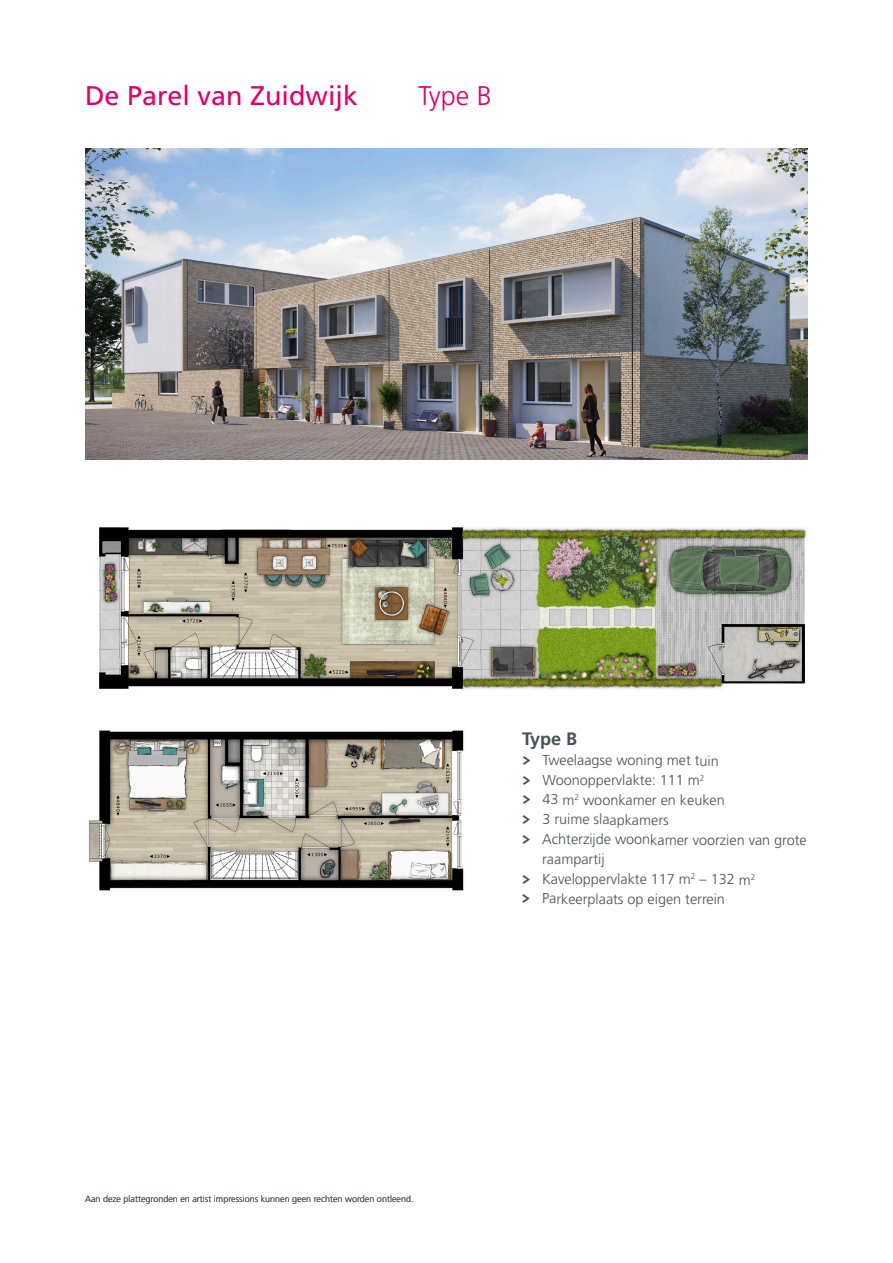
<style>
.page{position:relative;width:893px;height:1263px;background:#fff}
.page>*{position:absolute;margin:0;border:0;box-sizing:border-box;transform-origin:0 0}
.t1{font:27px "Frutiger LT Std";color:#dd006d}
.t2{font:300 27px "Frutiger LT Std";color:#dd006d}
.t3{font:700 18px "Frutiger LT Std";color:#475258}
.t4{font:300 14.4px "Frutiger LT Std";letter-spacing:-.005em;color:#475258}
.t5{font:300 9px "Frutiger LT Std";color:#475258}
.s1{font-family:"vestia pijl";font-weight:400;font-size:9px}
</style>
<div class="page">
<img style="left:85px;top:149px;width:723px;height:311px">
<img style="left:88px;top:527px;width:719px;height:364px">
<p class="t1" style="left:85px;top:80px;width:275px">De Parel van Zuidwijk</p>
<p class="t2" style="left:418px;top:81px;width:75px">Type B</p>
<p class="t3" style="left:522px;top:728px;width:57px">Type B</p>
<p class="t4" style="left:522px;top:752px;width:198px"><span class="s1">R</span> Tweelaagse woning met tuin</p>
<p class="t4" style="left:522px;top:772px;width:184px"><span class="s1">R</span> Woonoppervlakte: 111 m<sup>2</sup></p>
<p class="t4" style="left:522px;top:792px;width:204px"><span class="s1">R</span> 43 m<sup>2</sup> woonkamer en keuken</p>
<p class="t4" style="left:522px;top:811px;width:148px"><span class="s1">R</span> 3 ruime slaapkamers</p>
<p class="t4" style="left:522px;top:831px;width:287px"><span class="s1">R</span> Achterzijde woonkamer voorzien van grote</p>
<p class="t4" style="left:542px;top:851px;width:64px">raampartij</p>
<p class="t4" style="left:522px;top:871px;width:235px"><span class="s1">R</span> Kaveloppervlakte 117 m<sup>2</sup> – 132 m<sup>2</sup></p>
<p class="t4" style="left:522px;top:891px;width:205px"><span class="s1">R</span> Parkeerplaats op eigen terrein</p>
<p class="t5" style="left:85px;top:1194px;width:330px">Aan deze plattegronden en artist impressions kunnen geen rechten worden ontleend.</p>
</div>
